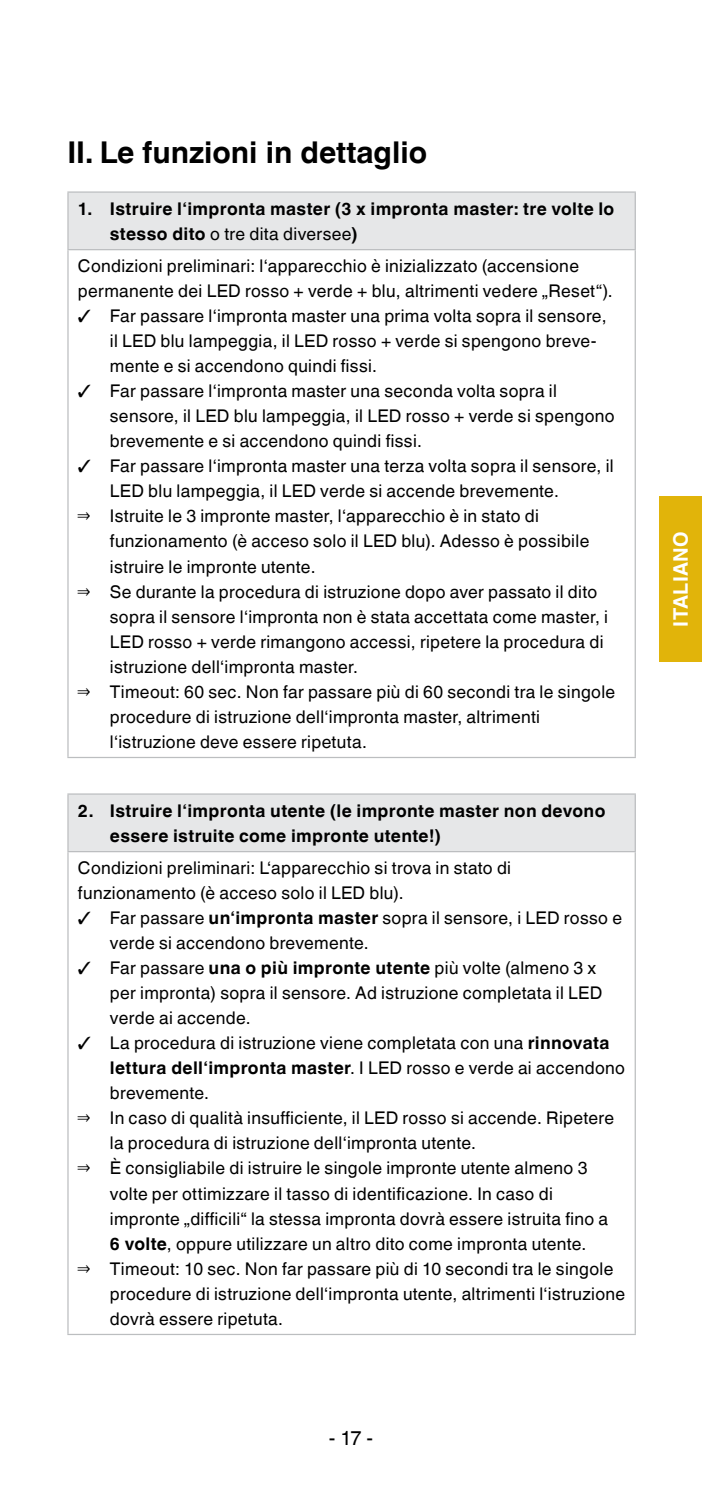
<style>
.page{position:relative;width:702px;height:1489px;background:#fff}
.page>*{position:absolute;margin:0;border:0;box-sizing:border-box;transform-origin:0 0}
.t1{font:700 30px "Helvetica Linotype";color:#000}
.t2{font:700 20px "Helvetica Linotype";letter-spacing:.015em;color:#fff}
.t3{font:20px "Helvetica Linotype";color:#000}
.t4{font:17.5px/25px "Helvetica Linotype";letter-spacing:.02em;color:#000}
.t5{font:700 17.5px/25px "Helvetica Linotype";letter-spacing:.02em;color:#000}
.s1{font-weight:400}
.s2{font-weight:700}
</style>
<div class="page">
<div style="left:68px;top:192px;width:567px;height:58px;background:#e6e7e8"></div>
<hr style="left:67px;top:193px;width:2px;height:56px;background:#bcbec0">
<hr style="left:634px;top:193px;width:2px;height:56px;background:#bcbec0">
<hr style="left:67px;top:191px;width:569px;height:2px;background:#bcbec0">
<hr style="left:67px;top:250px;width:2px;height:506px;background:#bcbec0">
<hr style="left:634px;top:250px;width:2px;height:506px;background:#bcbec0">
<hr style="left:67px;top:249px;width:569px;height:1px;background:#bcbec0">
<hr style="left:67px;top:756px;width:569px;height:2px;background:#bcbec0">
<div style="left:68px;top:794px;width:567px;height:57px;background:#e6e7e8"></div>
<hr style="left:67px;top:794px;width:2px;height:57px;background:#bcbec0">
<hr style="left:634px;top:794px;width:2px;height:57px;background:#bcbec0">
<hr style="left:67px;top:793px;width:569px;height:1px;background:#bcbec0">
<hr style="left:67px;top:852px;width:2px;height:481px;background:#bcbec0">
<hr style="left:634px;top:852px;width:2px;height:481px;background:#bcbec0">
<hr style="left:67px;top:851px;width:569px;height:1px;background:#bcbec0">
<hr style="left:67px;top:1333px;width:569px;height:1px;background:#bcbec0">
<div style="left:659px;top:496px;width:43px;height:165px;background:#e1b40a"></div>
<h1 class="t1" style="left:67px;top:135px;width:361px">II. Le funzioni in dettaglio</h1>
<p class="t5" style="left:110px;top:196px;width:506px;text-indent:-32px">1. Istruire l‘impronta master (3 x impronta master: tre volte lo stesso dito <span class="s1">o tre dita diversee</span>)</p>
<p class="t4" style="left:78px;top:254px;width:536px">Condizioni preliminari: l‘apparecchio è inizializzato (accensione permanente dei LED rosso + verde + blu, altrimenti vedere „Reset“).</p>
<p class="t4" style="left:110px;top:304px;width:498px;text-indent:-32px">✓ Far passare l‘impronta master una prima volta sopra il sensore, il LED blu lampeggia, il LED rosso + verde si spengono breve&shy;mente e si accendono quindi fissi.</p>
<p class="t4" style="left:110px;top:379px;width:506px;text-indent:-32px">✓ Far passare l‘impronta master una seconda volta sopra il sensore, il LED blu lampeggia, il LED rosso + verde si spengono brevemente e si accendono quindi fissi.</p>
<p class="t4" style="left:78px;top:454px;width:537px">✓ Far passare l‘impronta master una terza volta sopra il sensore, il</p>
<p class="t4" style="left:110px;top:479px;width:450px">LED blu lampeggia, il LED verde si accende brevemente.</p>
<p class="t4" style="left:78px;top:504px;width:462px"><span class="s2">⇒</span> Istruite le 3 impronte master, l‘apparecchio è in stato di</p>
<p class="t4" style="left:110px;top:529px;width:481px">funzionamento (è acceso solo il LED blu). Adesso è possibile</p>
<p class="t4" style="left:110px;top:554px;width:207px">istruire le impronte utente.</p>
<p class="t4" style="left:78px;top:579px;width:520px"><span class="s2">⇒</span> Se durante la procedura di istruzione dopo aver passato il dito</p>
<p class="t4" style="left:110px;top:604px;width:499px">sopra il sensore l‘impronta non è stata accettata come master, i</p>
<p class="t4" style="left:110px;top:629px;width:495px">LED rosso + verde rimangono accessi, ripetere la procedura di</p>
<p class="t4" style="left:110px;top:654px;width:249px">istruzione dell‘impronta master.</p>
<p class="t4" style="left:78px;top:679px;width:538px"><span class="s2">⇒</span> Timeout: 60 sec. Non far passare più di 60 secondi tra le singole</p>
<p class="t4" style="left:110px;top:704px;width:431px">procedure di istruzione dell‘impronta master, altrimenti</p>
<p class="t4" style="left:110px;top:729px;width:258px">l‘istruzione deve essere ripetuta.</p>
<p class="t5" style="left:110px;top:798px;width:497px;text-indent:-32px">2. Istruire l‘impronta utente (le impronte master non devono essere istruite come impronte utente!)</p>
<p class="t4" style="left:78px;top:855px;width:434px">Condizioni preliminari: L‘apparecchio si trova in stato di funzionamento (è acceso solo il LED blu).</p>
<p class="t4" style="left:110px;top:905px;width:513px;text-indent:-32px">✓ Far passare <span class="s2">un‘impronta master</span> sopra il sensore, i LED rosso e verde si accendono brevemente.</p>
<p class="t4" style="left:110px;top:955px;width:494px;text-indent:-32px">✓ Far passare <span class="s2">una o più impronte utente</span> più volte (almeno 3 x per impronta) sopra il sensore. Ad istruzione completata il LED verde ai accende.</p>
<p class="t4" style="left:78px;top:1030px;width:533px">✓ La procedura di istruzione viene completata con una <span class="s2">rinnovata</span></p>
<p class="t4" style="left:110px;top:1055px;width:516px"><span class="s2">lettura dell‘impronta master</span>. I LED rosso e verde ai accendono</p>
<p class="t4" style="left:110px;top:1080px;width:101px">brevemente.</p>
<p class="t4" style="left:78px;top:1105px;width:537px"><span class="s2">⇒</span> In caso di qualità insufficiente, il LED rosso si accende. Ripetere</p>
<p class="t4" style="left:110px;top:1130px;width:367px">la procedura di istruzione dell‘impronta utente.</p>
<p class="t4" style="left:78px;top:1155px;width:511px"><span class="s2">⇒</span> È consigliabile di istruire le singole impronte utente almeno 3</p>
<p class="t4" style="left:110px;top:1180px;width:444px">volte per ottimizzare il tasso di identificazione. In caso di</p>
<p class="t4" style="left:110px;top:1205px;width:499px">impronte „difficili“ la stessa impronta dovrà essere istruita fino a</p>
<p class="t4" style="left:110px;top:1230px;width:478px"><span class="s2">6 volte</span>, oppure utilizzare un altro dito come impronta utente.</p>
<p class="t4" style="left:78px;top:1255px;width:537px"><span class="s2">⇒</span> Timeout: 10 sec. Non far passare più di 10 secondi tra le singole</p>
<p class="t4" style="left:110px;top:1280px;width:517px">procedure di istruzione dell‘impronta utente, altrimenti l‘istruzione</p>
<p class="t4" style="left:110px;top:1305px;width:175px">dovrà essere ripetuta.</p>
<p class="t3" style="left:329px;top:1425px;width:46px">- 17 -</p>
<p class="t2" style="left:669px;top:626px;width:97px;rotate:-90deg">ITALIANO</p>
</div>
